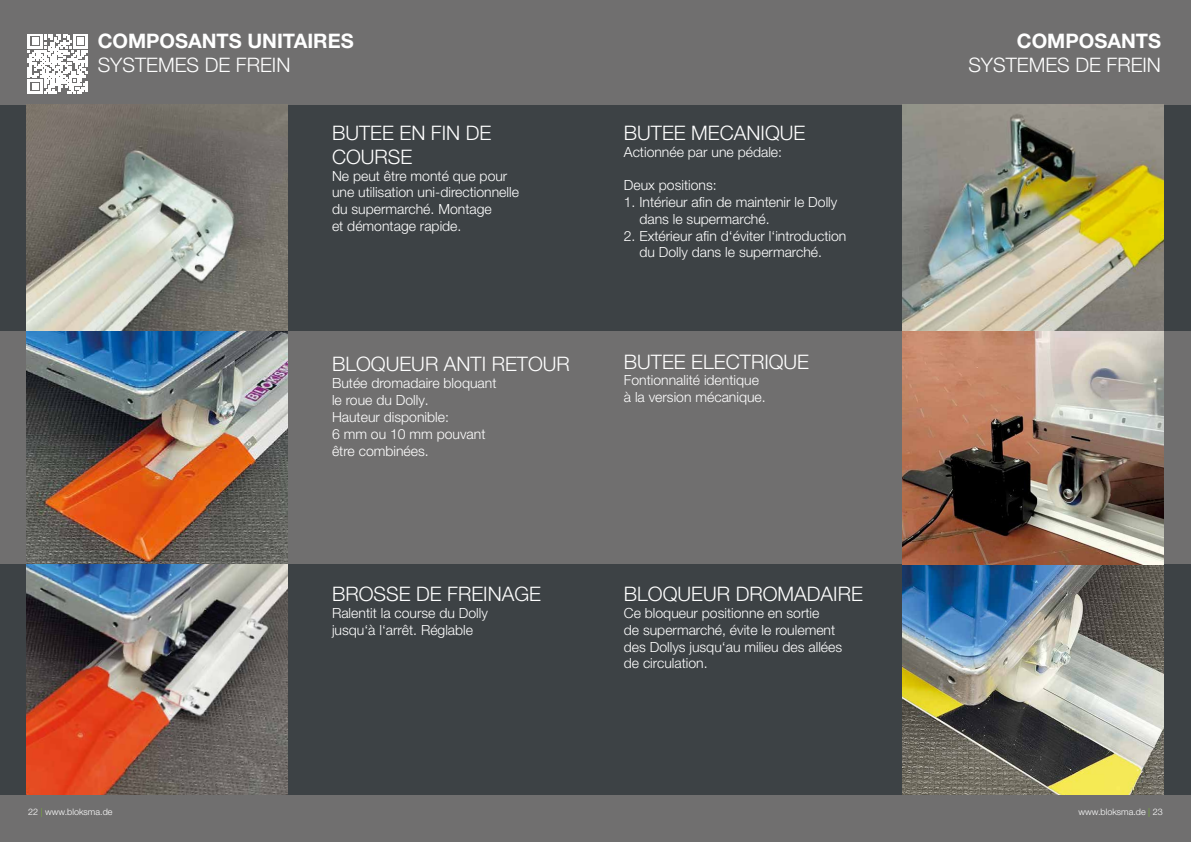
<style>
.page{position:relative;width:1191px;height:842px;background:#fff}
.page>*{position:absolute;margin:0;border:0;box-sizing:border-box;transform-origin:0 0}
.t1{font:300 20px/24px "Helvetica Neue LT Pro";color:#fff}
.t2{font:700 20px "Helvetica Neue LT Pro";color:#fff}
.t3{font:300 14px/16.8px "Helvetica Neue LT Pro";color:#fff}
.t4{font:300 9px "Helvetica Neue LT Pro";color:#fff}
.s1{color:#76b82a}
</style>
<div class="page">
<div style="left:0;top:105px;width:1191px;height:737px;background:#3d4245"></div>
<div style="left:0;top:0;width:1191px;height:105px;background:#706f6f"></div>
<div style="left:0;top:332px;width:1191px;height:232px;background:#706f6f"></div>
<img style="left:27px;top:105px;width:261px;height:691px">
<img style="left:902px;top:105px;width:261px;height:691px">
<svg style="left:28px;top:34px;width:60px;height:60px"></svg>
<div style="left:0;top:796px;width:1191px;height:46px;background:#706f6f"></div>
<h1 class="t2" style="left:98px;top:29px;width:257px">COMPOSANTS UNITAIRES</h1>
<h1 class="t1" style="left:98px;top:53px;width:194px">SYSTEMES DE FREIN</h1>
<h1 class="t1" style="left:332px;top:120px;width:161px">BUTEE EN FIN DE<br>COURSE</h1>
<p class="t3" style="left:332px;top:167px;width:188px">Ne peut être monté que pour une utilisation uni-directionnelle du supermarché. Montage<br>et démontage rapide.</p>
<h1 class="t1" style="left:332px;top:352px;width:239px">BLOQUEUR ANTI RETOUR</h1>
<p class="t3" style="left:332px;top:375px;width:166px">Butée dromadaire bloquant le roue du Dolly.<br>Hauteur disponible:<br>6 mm ou 10 mm pouvant être combinées.</p>
<h1 class="t1" style="left:332px;top:582px;width:210px">BROSSE DE FREINAGE</h1>
<p class="t3" style="left:332px;top:604px;width:157px">Ralentit la course du Dolly jusqu‘à l‘arrêt. Réglable</p>
<h1 class="t1" style="left:624px;top:120px;width:183px">BUTEE MECANIQUE</h1>
<p class="t3" style="left:624px;top:143px;width:160px">Actionnée par une pédale:</p>
<p class="t3" style="left:624px;top:176px;width:94px">Deux positions:</p>
<p class="t3" style="left:639px;top:193px;width:199px;text-indent:-16px">1. Intérieur afin de maintenir le Dolly dans le supermarché.</p>
<p class="t3" style="left:639px;top:227px;width:208px;text-indent:-16px">2. Extérieur afin d‘éviter l‘introduction du Dolly dans le supermarché.</p>
<h1 class="t1" style="left:624px;top:349px;width:187px">BUTEE ELECTRIQUE</h1>
<p class="t3" style="left:624px;top:372px;width:143px">Fontionnalité identique à la version mécanique.</p>
<h1 class="t1" style="left:624px;top:582px;width:240px">BLOQUEUR DROMADAIRE</h1>
<p class="t3" style="left:624px;top:604px;width:220px">Ce bloqueur positionne en sortie<br>de supermarché, évite le roulement des Dollys jusqu‘au milieu des allées de circulation.</p>
<h1 class="t2" style="left:1017px;top:29px;width:146px">COMPOSANTS</h1>
<h1 class="t1" style="left:968px;top:53px;width:194px">SYSTEMES DE FREIN</h1>
<p class="t4" style="left:28px;top:806px;width:86px">22 <span class="s1">|</span> www.bloksma.de</p>
<p class="t4" style="left:1078px;top:806px;width:86px">www.bloksma.de <span class="s1">|</span> 23</p>
</div>
